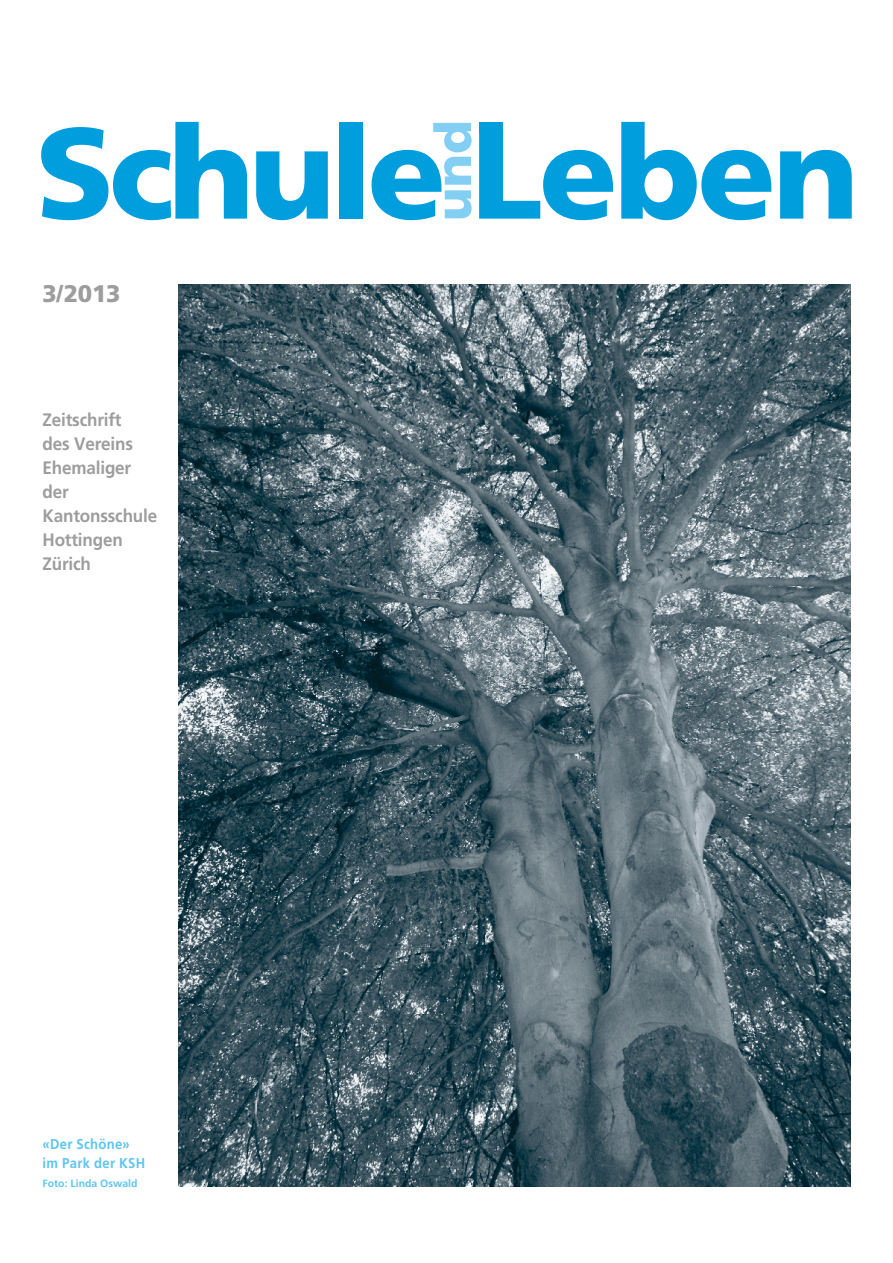
<style>
.page{position:relative;width:893px;height:1263px;background:#fff}
.page>*{position:absolute;margin:0;border:0;box-sizing:border-box;transform-origin:0 0}
.t1{font:900 129px "Frutiger";letter-spacing:-.04em;color:#009edd}
.t2{font:900 50.4px "Frutiger";color:#83cff4}
.t3{font:900 24px "Frutiger";color:#9d9d9d}
.t4{font:700 18px/24px "Frutiger";letter-spacing:-.01em;color:#9d9d9d;scale:.95 1}
.t5{font:700 14.25px/18.8px "Frutiger";letter-spacing:.02em;color:#5ec5f1;scale:.92 1}
.t6{font:700 10.5px "Frutiger";color:#5ec5f1}
</style>
<div class="page">
<div style="left:479px;top:122px;width:24px;height:12px;background:#009edd"></div>
<img style="left:179px;top:285px;width:671px;height:901px">
<h1 class="t1" style="left:35px;top:96px;width:825px">Schule Leben</h1>
<h2 class="t2" style="left:423px;top:221px;width:102px;rotate:-90deg">und</h2>
<h3 class="t3" style="left:43px;top:279px;width:79px">3/2013</h3>
<p class="t4" style="left:43px;top:408px;width:122px">Zeitschrift<br>des Vereins<br>Ehemaliger der<br>Kantonsschule<br>Hottingen<br>Zürich</p>
<p class="t5" style="left:43px;top:1135px;width:113px">«Der Schöne» im Park der KSH</p>
<p class="t6" style="left:43px;top:1177px;width:97px">Foto: Linda Oswald</p>
</div>
